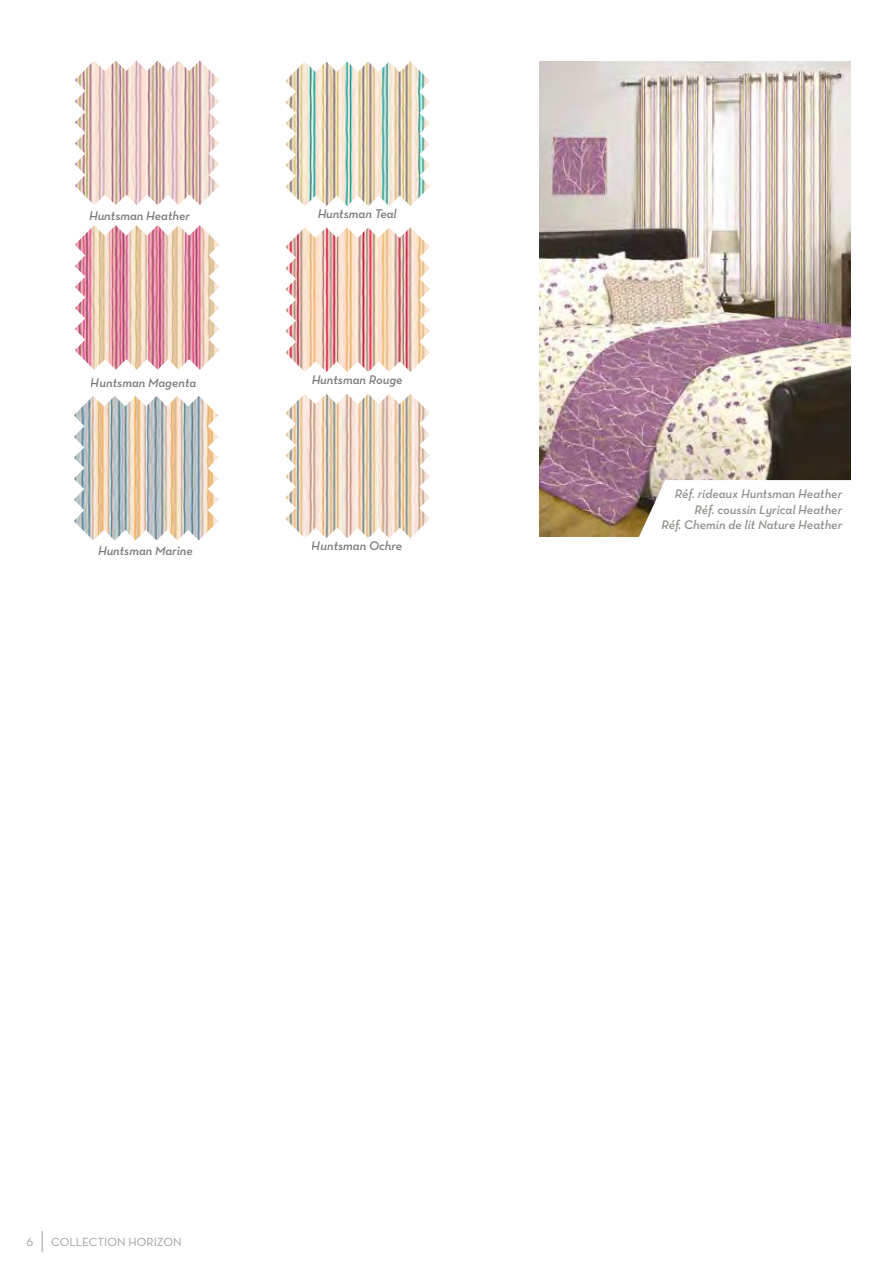
<style>
.page{position:relative;width:893px;height:1263px;background:#fff}
.page>*{position:absolute;margin:0;border:0;box-sizing:border-box;transform-origin:0 0}
.t1{font:italic 600 12.75px "Neutra Text";color:#575756}
.t2{font:italic 600 12.75px/15.3px "Neutra Text";color:#918e8a;text-align:right}
.t3{font:12px "Neutra Text";color:#9d9d9c}
.t4{font:12px "Neutra Text Book Alt";color:#9d9d9c}
</style>
<div class="page">
<svg style="left:42px;top:1231px;width:1px;height:21px"></svg>
<img style="left:75px;top:225px;width:144px;height:145px">
<img style="left:75px;top:61px;width:144px;height:144px">
<img style="left:285px;top:394px;width:145px;height:144px">
<img style="left:74px;top:396px;width:144px;height:144px">
<img style="left:285px;top:61px;width:145px;height:145px">
<img style="left:285px;top:227px;width:145px;height:145px">
<img style="left:540px;top:61px;width:310px;height:475px">
<svg style="left:639px;top:480px;width:212px;height:57px"></svg>
<p class="t1" style="left:89px;top:208px;width:103px">Huntsman Heather</p>
<p class="t1" style="left:317px;top:206px;width:81px">Huntsman Teal</p>
<p class="t1" style="left:91px;top:374px;width:107px">Huntsman Magenta</p>
<p class="t1" style="left:312px;top:372px;width:93px">Huntsman Rouge</p>
<p class="t2" style="left:661px;top:486px;width:182px">Réf. rideaux Huntsman Heather<br>Réf. coussin Lyrical Heather<br>Réf. Chemin de lit Nature Heather</p>
<p class="t1" style="left:98px;top:543px;width:96px">Huntsman Marine</p>
<p class="t1" style="left:312px;top:538px;width:92px">Huntsman Ochre</p>
<p class="t4" style="left:26px;top:1234px;width:8px">6</p>
<p class="t3" style="left:51px;top:1234px;width:132px">COLLECTION HORIZON</p>
</div>
